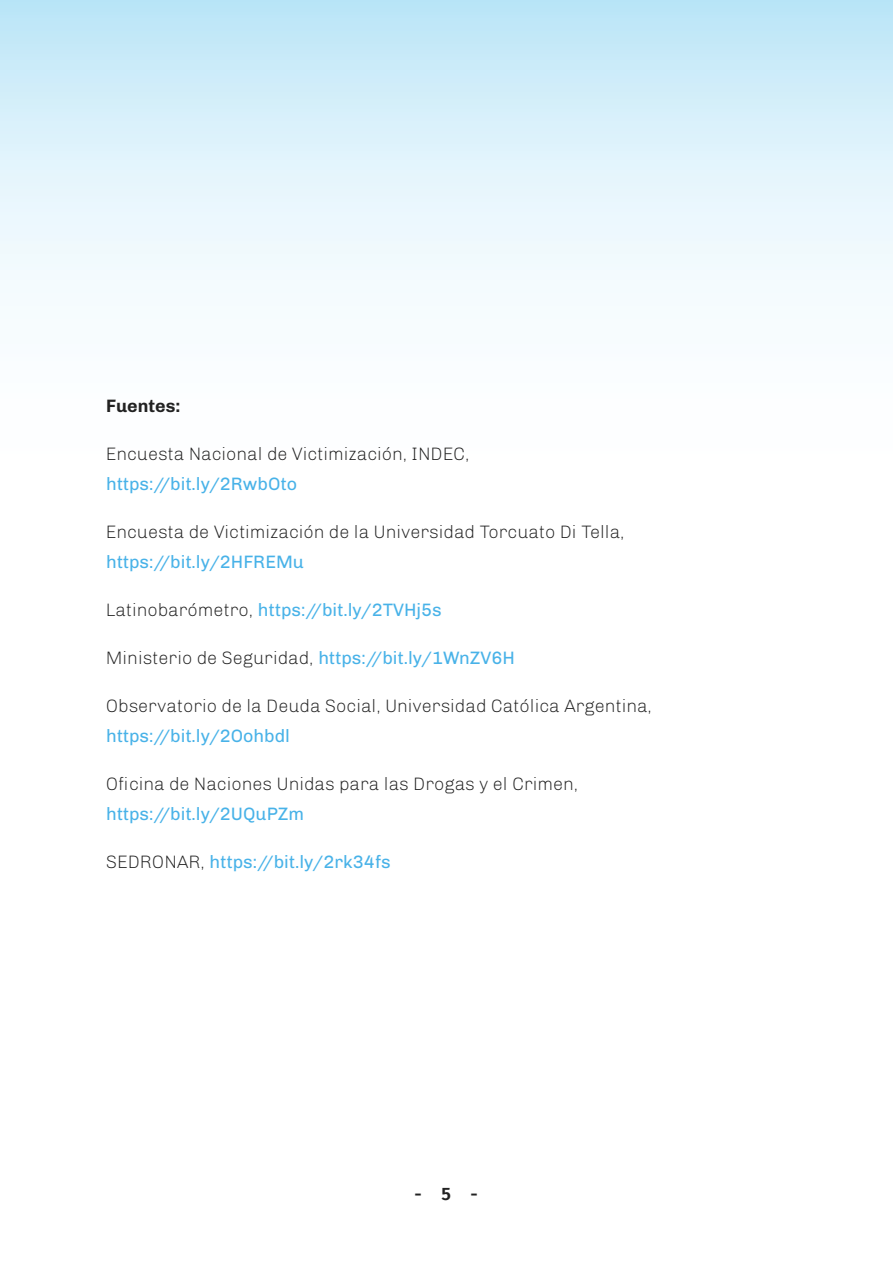
<style>
.page{position:relative;width:893px;height:1263px;background:#fff}
.page>*{position:absolute;margin:0;border:0;box-sizing:border-box;transform-origin:0 0}
.t1{font:300 18px "Chivo";color:#222}
.t2{font:18px "Chivo";color:#48b2e8}
.t3{font:700 18px "Chivo";color:#222}
.t4{font:600 18px "Fira Sans";color:#222}
.s1{font-weight:300;color:#222}
.s2{font-weight:400;color:#48b2e8}
</style>
<div class="page">
<svg style="left:0;top:0;width:893px;height:293px"></svg>
<p class="t3" style="left:106px;top:395px;width:76px">Fuentes:</p>
<p class="t1" style="left:106px;top:443px;width:365px">Encuesta Nacional de Victimización, INDEC,</p>
<p class="t2" style="left:106px;top:473px;width:192px">https://bit.ly/2RwbOto</p>
<p class="t1" style="left:106px;top:521px;width:520px">Encuesta de Victimización de la Universidad Torcuato Di Tella,</p>
<p class="t2" style="left:106px;top:551px;width:199px">https://bit.ly/2HFREMu</p>
<p class="t2" style="left:106px;top:599px;width:337px"><span class="s1">Latinobarómetro,</span> https://bit.ly/2TVHj5s</p>
<p class="t1" style="left:106px;top:647px;width:410px">Ministerio de Seguridad, <span class="s2">https://bit.ly/1WnZV6H</span></p>
<p class="t1" style="left:106px;top:695px;width:548px">Observatorio de la Deuda Social, Universidad Católica Argentina,</p>
<p class="t2" style="left:106px;top:725px;width:186px">https://bit.ly/2Oohbdl</p>
<p class="t1" style="left:106px;top:773px;width:474px">Oficina de Naciones Unidas para las Drogas y el Crimen,</p>
<p class="t2" style="left:106px;top:803px;width:199px">https://bit.ly/2UQuPZm</p>
<p class="t2" style="left:106px;top:851px;width:286px"><span class="s1">SEDRONAR,</span> https://bit.ly/2rk34fs</p>
<p class="t4" style="left:414px;top:1178px;width:65px">- 5 -</p>
</div>
